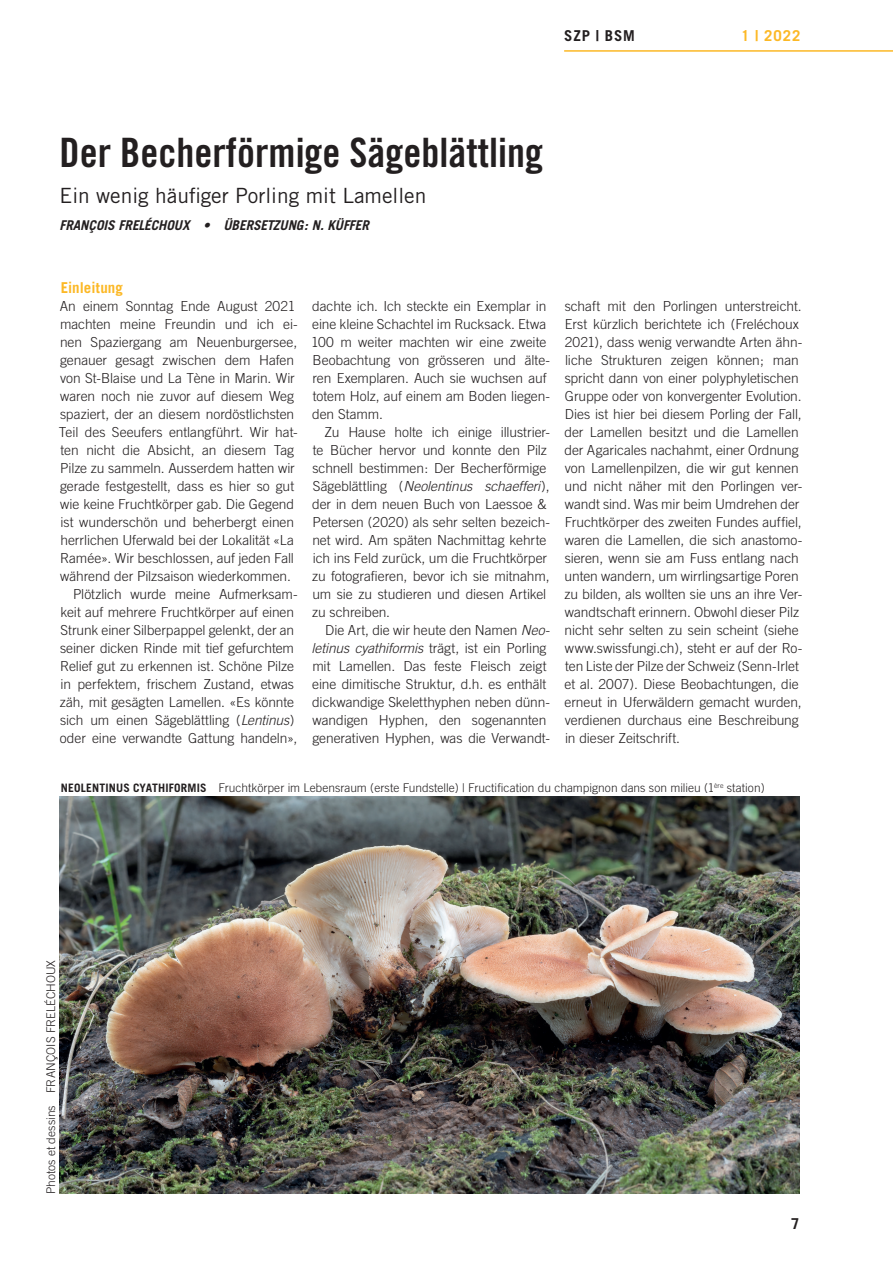
<style>
.page{position:relative;width:893px;height:1263px;background:#fff}
.page>*{position:absolute;margin:0;border:0;box-sizing:border-box;transform-origin:0 0}
.Titel{font:40.5px "Trade Gothic Bold Cond Twenty";color:#231f20}
.Lead{font:21px "Trade Gothic";color:#231f20}
.Untertitel{font:700 15px "Trade Gothic";letter-spacing:.01em;color:#fcb825}
.t1{font:700 15px "Trade Gothic";letter-spacing:.06em;color:#231f20}
.Grundtext{font:300 13.8px/18px "Trade Gothic";letter-spacing:-.005em;color:#231f20}
.Grundtext_ohne_Einzu{font:300 13.8px/18px "Trade Gothic";letter-spacing:-.005em;color:#231f20}
.Autor{font:italic 700 13.5px "Trade Gothic";letter-spacing:-.005em;color:#231f20}
.Legende{font:300 12px "Trade Gothic";letter-spacing:.005em;color:#231f20}
.s1{font-style:italic}
.s2{font-weight:700;font-size:11.7px}
</style>
<div class="page">
<hr style="left:564px;top:50px;width:329px;height:2px;background:#fcb825">
<img style="left:60px;top:796px;width:739px;height:397px">
<p class="t1" style="left:564px;top:27px;width:72px">SZP | BSM</p>
<p class="Untertitel" style="left:741px;top:27px;width:61px">1 | 2022</p>
<p class="Titel" style="left:60px;top:128px;width:485px">Der Becherförmige Sägeblättling</p>
<p class="Lead" style="left:60px;top:183px;width:368px">Ein wenig häufiger Porling mit Lamellen</p>
<p class="Autor" style="left:60px;top:217px;width:311px">FRANÇOIS FRELÉCHOUX • ÜBERSETZUNG: N. KÜFFER</p>
<p class="Untertitel" style="left:61px;top:279px;width:64px">Einleitung</p>
<p class="Grundtext_ohne_Einzu" style="left:59px;top:297px;width:240px">An einem Sonntag Ende August 2021 machten meine Freundin und ich ei&shy;nen Spaziergang am Neuenburgersee, genauer gesagt zwischen dem Hafen von St-Blaise und La Tène in Marin. Wir waren noch nie zuvor auf diesem Weg spaziert, der an diesem nordöstlichsten Teil des Seeufers entlangführt. Wir hat&shy;ten nicht die Absicht, an diesem Tag Pilze zu sammeln. Ausserdem hatten wir gerade festgestellt, dass es hier so gut wie keine Fruchtkörper gab. Die Gegend ist wunderschön und beherbergt einen herrlichen Uferwald bei der Lokalität «La Ramée». Wir beschlossen, auf jeden Fall während der Pilzsaison wiederkommen.</p>
<p class="Grundtext" style="left:60px;top:585px;width:239px;text-indent:13px">Plötzlich wurde meine Aufmerksam&shy;keit auf mehrere Fruchtkörper auf einen Strunk einer Silberpappel gelenkt, der an seiner dicken Rinde mit tief gefurchtem Relief gut zu erkennen ist. Schöne Pilze in perfektem, frischem Zustand, etwas zäh, mit gesägten Lamellen. «Es könnte sich um einen Sägeblättling (<span class="s1">Lentinus</span>) oder eine verwandte Gattung handeln»,</p>
<p class="Grundtext" style="left:564px;top:297px;width:239px">schaft mit den Porlingen unterstreicht.<br>Erst kürzlich berichtete ich (Freléchoux 2021), dass wenig verwandte Arten ähn&shy;liche Strukturen zeigen können; man spricht dann von einer polyphyletischen Gruppe oder von konvergenter Evolution.<br>Dies ist hier bei diesem Porling der Fall, der Lamellen besitzt und die Lamellen der Agaricales nachahmt, einer Ordnung von Lamellenpilzen, die wir gut kennen und nicht näher mit den Porlingen ver&shy;wandt sind. Was mir beim Umdrehen der Fruchtkörper des zweiten Fundes auffiel, waren die Lamellen, die sich anastomo&shy;sieren, wenn sie am Fuss entlang nach unten wandern, um wirrlingsartige Poren zu bilden, als wollten sie uns an ihre Ver&shy;wandtschaft erinnern. Obwohl dieser Pilz nicht sehr selten zu sein scheint (siehe www.swissfungi.ch), steht er auf der Ro&shy;ten Liste der Pilze der Schweiz (Senn-Irlet et al. 2007). Diese Beobachtungen, die erneut in Uferwäldern gemacht wurden, verdienen durchaus eine Beschreibung in dieser Zeitschrift.</p>
<p class="Legende" style="left:61px;top:780px;width:705px"><span class="s2">NEOLENTINUS CYATHIFORMIS</span> Fruchtkörper im Lebensraum (erste Fundstelle) | Fructification du champignon dans son milieu (1<sup>ère</sup> station)</p>
<p class="Grundtext" style="left:311px;top:297px;width:241px">dachte ich. Ich steckte ein Exemplar in eine kleine Schachtel im Rucksack. Etwa 100 m weiter machten wir eine zweite Beobachtung von grösseren und älte&shy;ren Exemplaren. Auch sie wuchsen auf totem Holz, auf einem am Boden liegen&shy;den Stamm.</p>
<p class="Grundtext" style="left:312px;top:423px;width:239px;text-indent:12px">Zu Hause holte ich einige illustrier&shy;te Bücher hervor und konnte den Pilz schnell bestimmen: Der Becherförmige Sägeblättling (<span class="s1">Neolentinus schaefferi</span>), der in dem neuen Buch von Laessoe &amp; Petersen (2020) als sehr selten bezeich&shy;net wird. Am späten Nachmittag kehrte ich ins Feld zurück, um die Fruchtkörper zu fotografieren, bevor ich sie mitnahm, um sie zu studieren und diesen Artikel zu schreiben.</p>
<p class="Grundtext" style="left:312px;top:621px;width:240px;text-indent:14px">Die Art, die wir heute den Namen <span class="s1">Neo&shy;letinus cyathiformis</span> trägt, ist ein Porling mit Lamellen. Das feste Fleisch zeigt eine dimitische Struktur, d.h. es enthält dickwandige Skeletthyphen neben dünn&shy;wandigen Hyphen, den sogenannten generativen Hyphen, was die Verwandt-</p>
<p class="Legende" style="left:44px;top:1194px;width:236px;rotate:-90deg">Photos et dessins FRANÇOIS FRELÉCHOUX</p>
<p class="t1" style="left:791px;top:1214px;width:10px">7</p>
</div>
